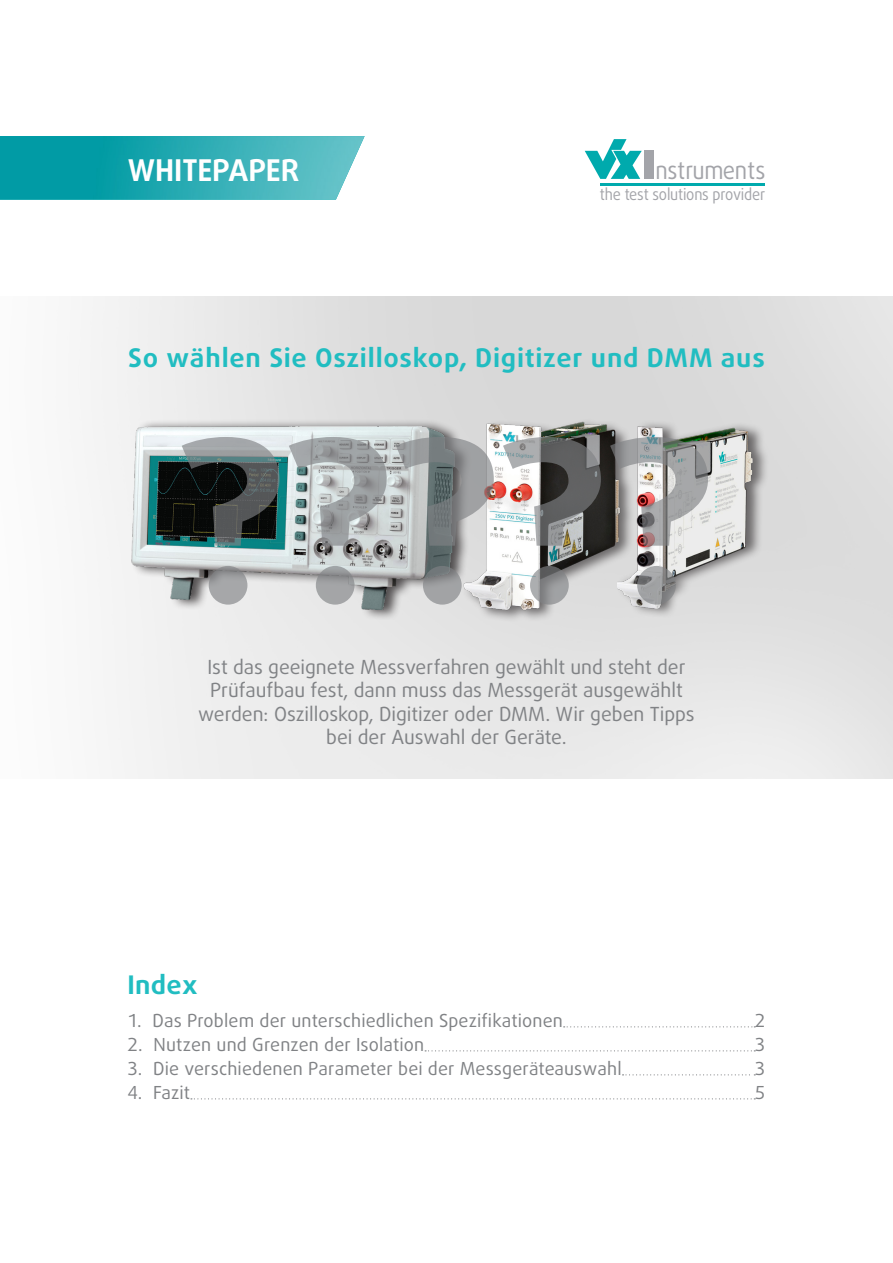
<style>
.page{position:relative;width:893px;height:1263px;background:#fff}
.page>*{position:absolute;margin:0;border:0;box-sizing:border-box;transform-origin:0 0}
.t1{font:700 225px "Daxline Pro";color:#808285}
.Kasten{font:700 30px "Daxline Pro";color:#fff}
.Header_Title{font:700 25.65px "Daxline Pro";letter-spacing:.03em;color:#21bdc1;scale:1.05 1}
.t2{font:24.45px "Daxline Pro";letter-spacing:-.01em;color:#a3a4a9;scale:.91 1}
.Header_SubTitle{font:19.5px/23.4px "Daxline Pro";color:#808285;text-align:center}
.t3{font:18px "Daxline Pro";letter-spacing:.01em;color:#808285}
.t4{font:16.05px "Daxline Pro";letter-spacing:-.015em;color:#a3a4a9;scale:.91 1}
</style>
<div class="page">
<svg style="left:585px;top:139px;width:57px;height:40px"></svg>
<div style="left:644px;top:151px;width:9px;height:28px;background:#a3a4a9"></div>
<hr style="left:600px;top:183px;width:165px;height:2px;background:#00aaad">
<svg style="left:564px;top:1026px;width:191px;height:1px"></svg>
<svg style="left:425px;top:1050px;width:330px;height:1px"></svg>
<svg style="left:623px;top:1074px;width:132px;height:1px"></svg>
<svg style="left:191px;top:1098px;width:564px;height:1px"></svg>
<img style="left:0;top:136px;width:365px;height:64px">
<div style="left:617px;top:419px;width:152px;height:199px;background:#dbdbdb"></div>
<img style="left:626px;top:415px;width:139px;height:199px">
<div style="left:462px;top:417px;width:173px;height:205px;background:#231f20;opacity:.6"></div>
<img style="left:462px;top:415px;width:164px;height:201px">
<div style="left:131px;top:418px;width:341px;height:202px;background:#231f20;opacity:.75"></div>
<img style="left:129px;top:426px;width:329px;height:184px">
<p class="Kasten" style="left:128px;top:150px;width:173px">WHITEPAPER</p>
<p class="t2" style="left:655px;top:154px;width:123px">nstruments</p>
<p class="t4" style="left:600px;top:184px;width:183px">the test solutions provider</p>
<p class="Header_Title" style="left:128px;top:341px;width:608px">So wählen Sie Oszilloskop, Digitizer und DMM aus</p>
<h1 class="t1" style="left:176px;top:372px;width:543px">?????</h1>
<p class="Header_SubTitle" style="left:198px;top:655px;width:498px">Ist das geeignete Messverfahren gewählt und steht der Prüfaufbau fest, dann muss das Messgerät ausgewählt werden: Oszilloskop, Digitizer oder DMM. Wir geben Tipps bei der Auswahl der Geräte.</p>
<p class="Header_Title" style="left:128px;top:968px;width:68px">Index</p>
<p class="t3" style="left:128px;top:1008px;width:437px">1. Das Problem der unterschiedlichen Spezifikationen</p>
<p class="t3" style="left:755px;top:1008px;width:12px">2</p>
<p class="t3" style="left:128px;top:1032px;width:298px">2. Nutzen und Grenzen der Isolation</p>
<p class="t3" style="left:755px;top:1032px;width:12px">3</p>
<p class="t3" style="left:128px;top:1056px;width:496px">3. Die verschiedenen Parameter bei der Messgeräteauswahl</p>
<p class="t3" style="left:755px;top:1056px;width:12px">3</p>
<p class="t3" style="left:128px;top:1080px;width:64px">4. Fazit</p>
<p class="t3" style="left:755px;top:1080px;width:12px">5</p>
</div>
